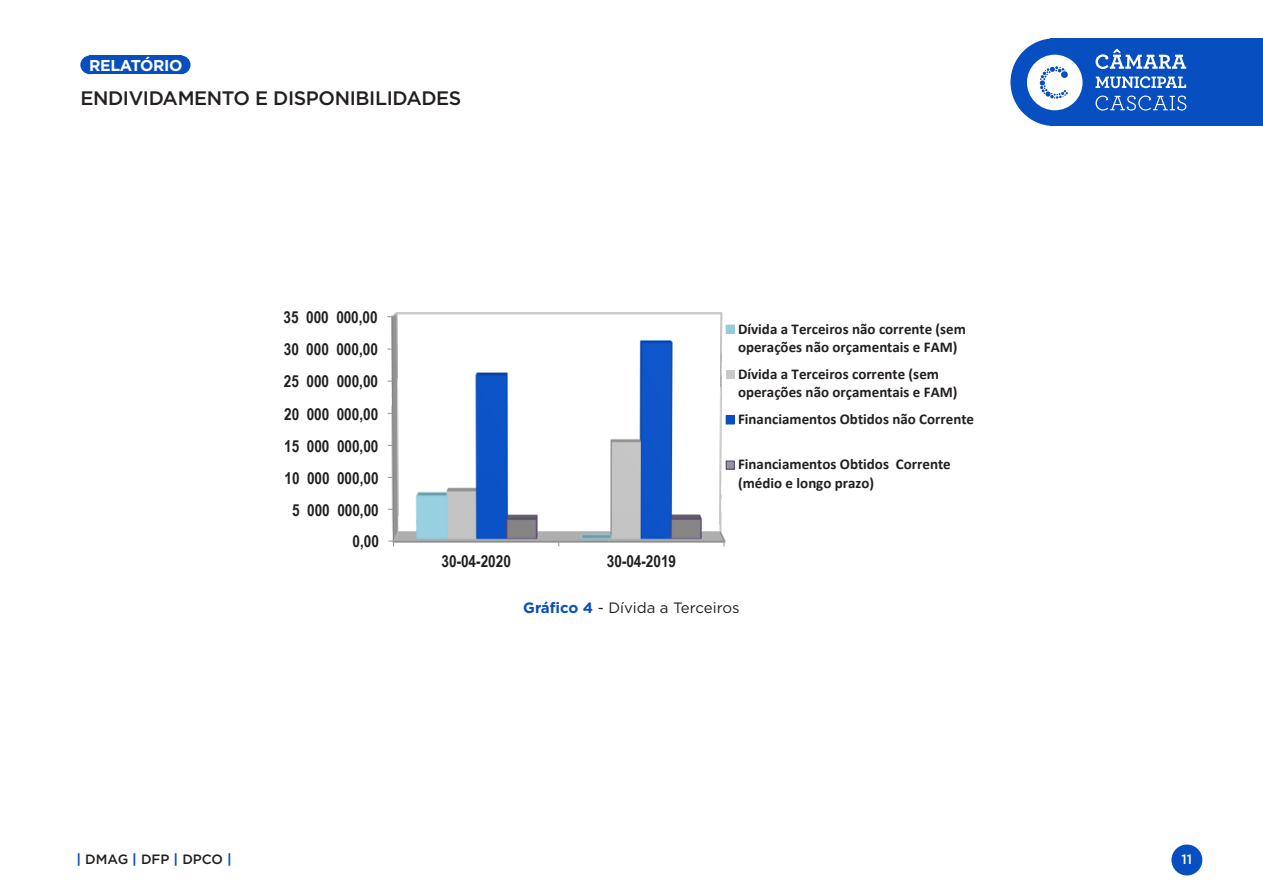
<style>
.page{position:relative;width:1263px;height:893px;background:#fff}
.page>*{position:absolute;margin:0;border:0;box-sizing:border-box;transform-origin:0 0}
.t1{font:500 19.5px "Gotham";letter-spacing:-.02em;color:#231f20}
.t2{font:700 16.65px "Arial Narrow";color:#231f20}
.t3{font:700 16.5px "Arial Narrow";color:#231f20}
.t4{font:700 15.75px "Gotham";letter-spacing:-.02em;color:#fff}
.t5{font:700 15px/18.3px "Calibri";color:#231f20}
.texto{font:15px "Gotham";color:#231f20}
.t6{font:500 13.5px "Gotham";color:#231f20}
.t7{font:500 13.5px "Gotham";color:#fff}
.s1{font-weight:700;color:#074ec1}
</style>
<div class="page">
<div style="left:1171px;top:844px;width:31px;height:31px;background:#074ec1;border-radius:50%"></div>
<div style="left:1051px;top:38px;width:212px;height:88px;background:#074ec1"></div>
<div style="left:1010px;top:38px;width:88px;height:88px;background:#074ec1;border-radius:50%"></div>
<div style="left:89px;top:56px;width:92px;height:18px;background:#074ec1"></div>
<div style="left:80px;top:56px;width:19px;height:18px;background:#074ec1;border-radius:50%"></div>
<div style="left:172px;top:56px;width:19px;height:18px;background:#074ec1;border-radius:50%"></div>
<svg style="left:1095px;top:49px;width:91px;height:20px"></svg>
<svg style="left:1095px;top:96px;width:91px;height:15px"></svg>
<svg style="left:1095px;top:76px;width:91px;height:12px"></svg>
<svg style="left:1027px;top:55px;width:55px;height:55px"></svg>
<img style="left:387px;top:312px;width:344px;height:233px">
<svg style="left:388px;top:541px;width:6px;height:5px"></svg>
<div style="left:726px;top:325px;width:8px;height:8px;background:#93cddd"></div>
<div style="left:726px;top:325px;width:9px;height:9px;border:1px solid #93cddd"></div>
<div style="left:726px;top:370px;width:8px;height:9px;background:#c7c8ca"></div>
<div style="left:726px;top:416px;width:8px;height:8px;background:#074ec1"></div>
<div style="left:726px;top:415px;width:9px;height:9px;border:1px solid #074ec1"></div>
<div style="left:726px;top:461px;width:8px;height:8px;background:#939598"></div>
<div style="left:726px;top:460px;width:9px;height:10px;border:1px solid #5a4474"></div>
<p class="t4" style="left:89px;top:55px;width:95px">RELATÓRIO</p>
<p class="t1" style="left:80px;top:85px;width:383px">ENDIVIDAMENTO E DISPONIBILIDADES</p>
<p class="t3" style="left:284px;top:305px;width:96px">35 000 000,00</p>
<p class="t3" style="left:284px;top:337px;width:96px">30 000 000,00</p>
<p class="t3" style="left:284px;top:369px;width:96px">25 000 000,00</p>
<p class="t3" style="left:284px;top:401px;width:96px">20 000 000,00</p>
<p class="t3" style="left:284px;top:433px;width:96px">15 000 000,00</p>
<p class="t3" style="left:284px;top:465px;width:96px">10 000 000,00</p>
<p class="t3" style="left:292px;top:497px;width:88px">5 000 000,00</p>
<p class="t3" style="left:353px;top:529px;width:28px">0,00</p>
<p class="t2" style="left:442px;top:549px;width:71px">30-04-2020</p>
<p class="t2" style="left:607px;top:549px;width:71px">30-04-2019</p>
<p class="t5" style="left:738px;top:319px;width:229px">Dívida a Terceiros não corrente (sem operações não orçamentais e FAM)</p>
<p class="t5" style="left:738px;top:365px;width:221px">Dívida a Terceiros corrente (sem operações não orçamentais e FAM)</p>
<p class="t5" style="left:738px;top:410px;width:238px">Financiamentos Obtidos não Corrente</p>
<p class="t5" style="left:738px;top:455px;width:214px">Financiamentos Obtidos Corrente (médio e longo prazo)</p>
<p class="texto" style="left:523px;top:598px;width:218px"><span class="s1">Gráfico 4</span> - Dívida a Terceiros</p>
<p class="t6" style="left:77px;top:850px;width:157px"><span class="s1">|</span> DMAG <span class="s1">|</span> DFP <span class="s1">|</span> DPCO <span class="s1">|</span></p>
<p class="t7" style="left:1181px;top:850px;width:12px">11</p>
</div>
